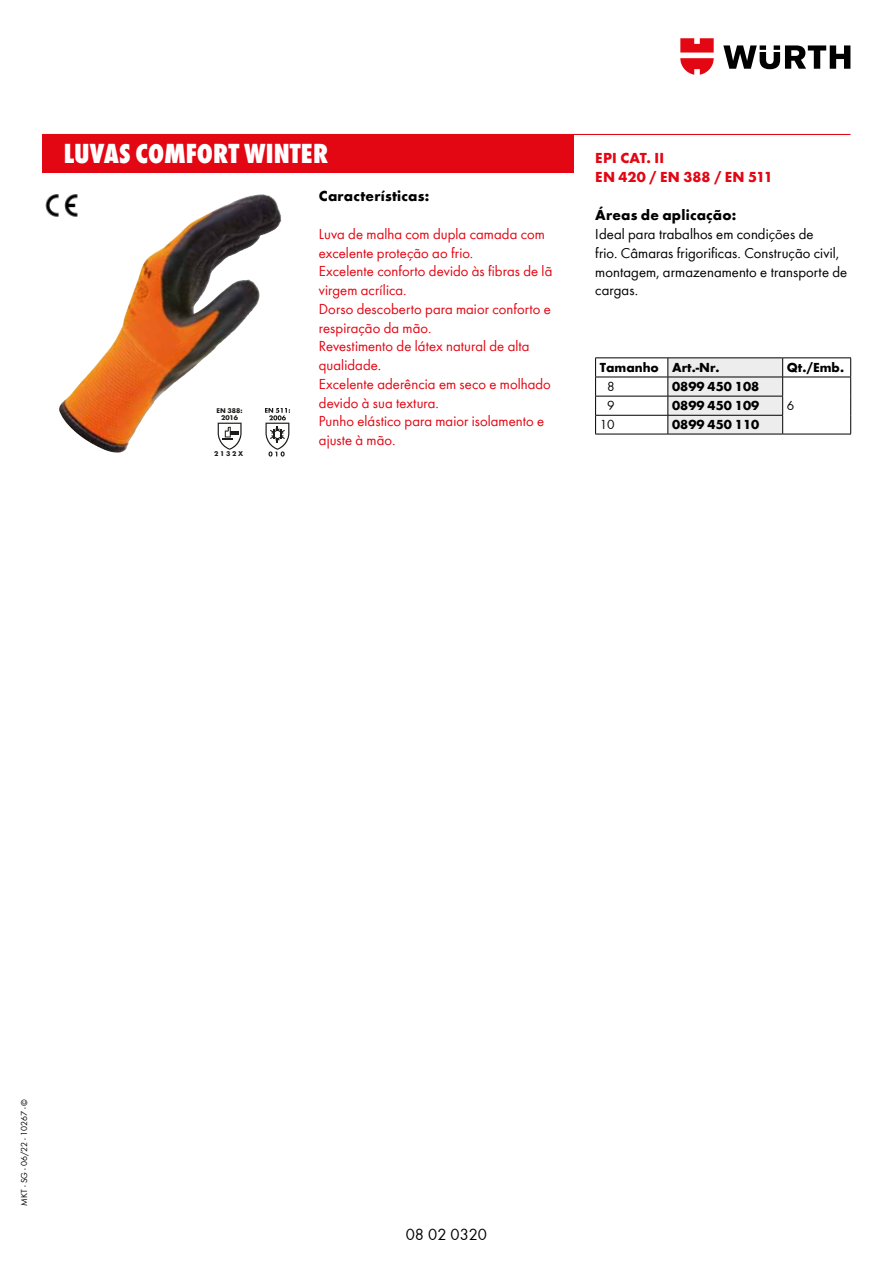
<style>
.page{position:relative;width:893px;height:1263px;background:#fff}
.page>*{position:absolute;margin:0;border:0;box-sizing:border-box;transform-origin:0 0}
.t1{font:28.5px "Wuerth Extra Bold Cond Caps";letter-spacing:.005em;color:#fff}
.t2{font:16.5px "Wuerth";color:#000}
.t3{font:15px/18.8px "Wuerth";letter-spacing:.005em;color:#e30613}
.t4{font:15px/18.8px "Wuerth";letter-spacing:.005em;color:#000}
.t5{font:700 15px "Wuerth";letter-spacing:.015em;color:#000}
.t6{font:700 15px/18.8px "Wuerth";letter-spacing:.015em;color:#e30613}
.t7{font:700 13.5px "Wuerth";color:#000}
.t8{font:13.5px "Wuerth";color:#000}
.t9{font:9px "Wuerth";color:#000}
.t10{font:700 7.2px/7.5px "Wuerth";color:#1d1d1b;text-align:center}
</style>
<div class="page">
<svg style="left:723px;top:45px;width:127px;height:24px"></svg>
<svg style="left:680px;top:38px;width:34px;height:37px"></svg>
<hr style="left:43px;top:134px;width:807px;height:1px;background:#e30613">
<div style="left:43px;top:134px;width:531px;height:38px;background:#e30613"></div>
<hr style="left:595px;top:358px;width:73px;height:1px;background:#000">
<hr style="left:783px;top:358px;width:68px;height:1px;background:#000">
<hr style="left:595px;top:377px;width:73px;height:1px;background:#000">
<hr style="left:595px;top:396px;width:73px;height:1px;background:#000">
<hr style="left:595px;top:415px;width:73px;height:1px;background:#000">
<svg style="left:595px;top:358px;width:1px;height:76px"></svg>
<hr style="left:595px;top:434px;width:73px;height:1px;background:#000">
<hr style="left:668px;top:434px;width:115px;height:1px;background:#000">
<hr style="left:783px;top:377px;width:68px;height:1px;background:#000">
<svg style="left:668px;top:358px;width:115px;height:76px;background:#dedede"></svg>
<svg style="left:850px;top:358px;width:1px;height:76px"></svg>
<hr style="left:783px;top:434px;width:68px;height:1px;background:#000">
<img style="left:59px;top:195px;width:195px;height:258px">
<img style="left:45px;top:194px;width:36px;height:27px">
<div style="left:213px;top:404px;width:31px;height:53px;background:#fff"></div>
<svg style="left:218px;top:423px;width:24px;height:27px"></svg>
<svg style="left:265px;top:408px;width:25px;height:49px"></svg>
<h1 class="t1" style="left:64px;top:133px;width:266px">LUVAS COMFORT WINTER</h1>
<p class="t5" style="left:319px;top:185px;width:112px">Características:</p>
<p class="t3" style="left:319px;top:224px;width:235px">Luva de malha com dupla camada com excelente proteção ao frio.<br>Excelente conforto devido às fibras de lã virgem acrílica.<br>Dorso descoberto para maior conforto e respiração da mão.<br>Revestimento de látex natural de alta qualidade.<br>Excelente aderência em seco e molhado devido à sua textura.<br>Punho elástico para maior isolamento e ajuste à mão.</p>
<p class="t10" style="left:217px;top:406px;width:27px">EN 388:<br>2016</p>
<p class="t10" style="left:214px;top:450px;width:31px">2132X</p>
<p class="t6" style="left:595px;top:148px;width:179px">EPI CAT. II<br>EN 420 / EN 388 / EN 511</p>
<p class="t5" style="left:595px;top:204px;width:143px">Áreas de aplicação:</p>
<p class="t4" style="left:595px;top:224px;width:253px">Ideal para trabalhos em condições de<br>frio. Câmaras frigorificas. Construção civil, montagem, armazenamento e transporte de cargas.</p>
<p class="t7" style="left:600px;top:357px;width:121px">Tamanho Art.-Nr.</p>
<p class="t7" style="left:787px;top:357px;width:59px">Qt./Emb.</p>
<p class="t8" style="left:607px;top:377px;width:9px">8</p>
<p class="t7" style="left:672px;top:377px;width:89px">0899 450 108</p>
<p class="t8" style="left:607px;top:396px;width:9px">9</p>
<p class="t7" style="left:672px;top:396px;width:89px">0899 450 109</p>
<p class="t8" style="left:787px;top:396px;width:9px">6</p>
<p class="t8" style="left:600px;top:415px;width:16px">10</p>
<p class="t7" style="left:672px;top:415px;width:89px">0899 450 110</p>
<p class="t9" style="left:18px;top:1205px;width:108px;rotate:-90deg">MKT - SG - 06/22 - 10267 - ©</p>
<p class="t2" style="left:406px;top:1223px;width:83px">08 02 0320</p>
</div>
